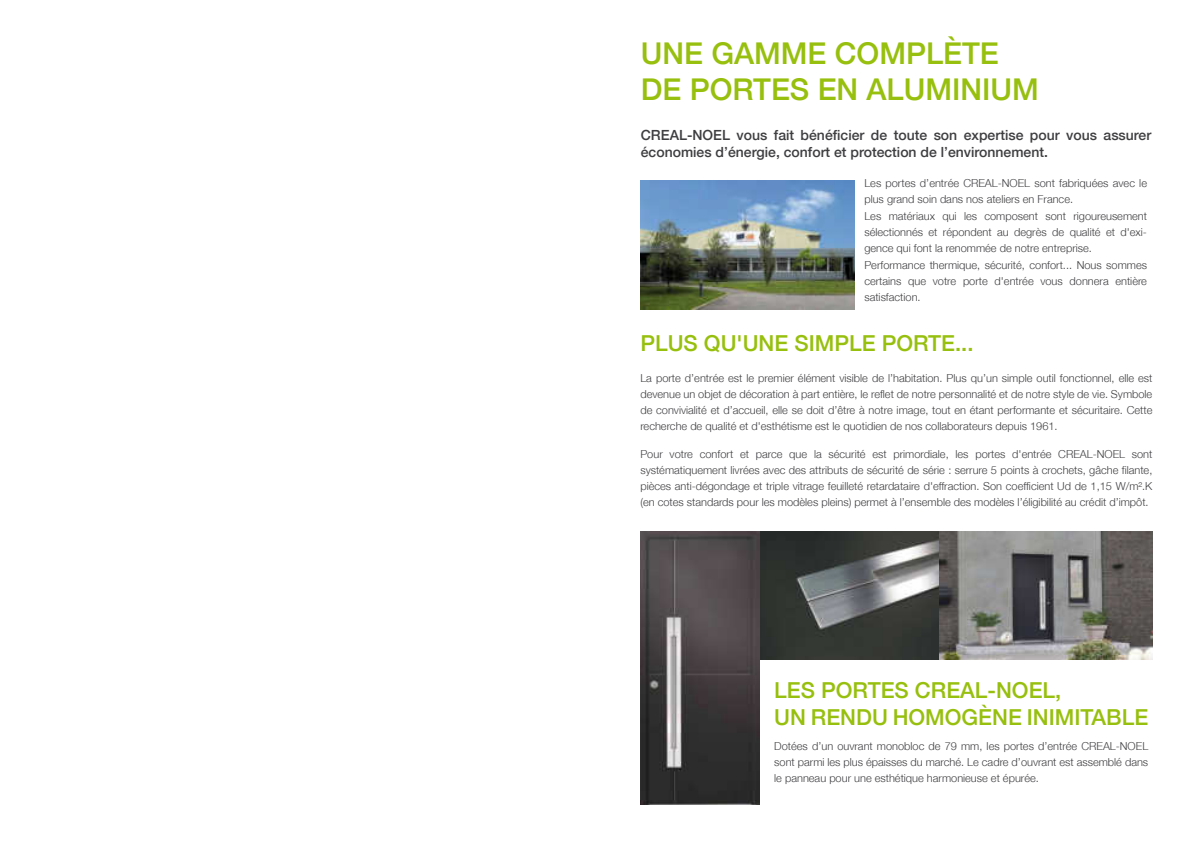
<style>
.page{position:relative;width:1191px;height:842px;background:#fff}
.page>*{position:absolute;margin:0;border:0;box-sizing:border-box;transform-origin:0 0}
.t1{font:500 30px/36px "Helvetica 65";color:#97bf0d}
.t2{font:500 22px/26.4px "Helvetica 65";color:#97bf0d}
.t3{font:500 14px/16.8px "Helvetica 65";color:#3e3d40}
.t4{font:300 11px/16px "Helvetica 45";color:#3e3d40;text-align:justify}
</style>
<div class="page">
<img style="left:760px;top:531px;width:392px;height:129px">
<img style="left:640px;top:181px;width:214px;height:129px">
<img style="left:640px;top:531px;width:120px;height:274px">
<h1 class="t1" style="left:641px;top:35px;width:399px">UNE GAMME COMPLÈTE<br>DE PORTES EN ALUMINIUM</h1>
<p class="t3" style="left:641px;top:127px;width:512px">CREAL-NOEL vous fait bénéficier de toute son expertise pour vous assurer économies d’énergie, confort et protection de l’environnement.</p>
<p class="t4" style="left:864px;top:176px;width:284px">Les portes d’entrée CREAL-NOEL sont fabriquées avec le plus grand soin dans nos ateliers en France.</p>
<p class="t4" style="left:864px;top:209px;width:284px">Les matériaux qui les composent sont rigoureusement sélectionnés et répondent au degrès de qualité et d'exi&shy;gence qui font la renommée de notre entreprise.</p>
<p class="t4" style="left:864px;top:258px;width:284px">Performance thermique, sécurité, confort... Nous sommes certains que votre porte d'entrée vous donnera entière satisfaction.</p>
<h2 class="t2" style="left:640px;top:330px;width:334px">PLUS QU'UNE SIMPLE PORTE...</h2>
<p class="t4" style="left:640px;top:371px;width:513px">La porte d’entrée est le premier élément visible de l’habitation. Plus qu’un simple outil fonctionnel, elle est devenue un objet de décoration à part entière, le reflet de notre personnalité et de notre style de vie. Symbole de convivialité et d’accueil, elle se doit d’être à notre image, tout en étant performante et sécuritaire. Cette recherche de qualité et d'esthétisme est le quotidien de nos collaborateurs depuis 1961.</p>
<p class="t4" style="left:640px;top:447px;width:513px">Pour votre confort et parce que la sécurité est primordiale, les portes d'entrée CREAL-NOEL sont systématiquement livrées avec des attributs de sécurité de série : serrure 5 points à crochets, gâche filante, pièces anti-dégondage et triple vitrage feuilleté retardataire d'effraction. Son coefficient Ud de 1,15 W/m².K (en cotes standards pour les modèles pleins) permet à l’ensemble des modèles l’éligibilité au crédit d’impôt.</p>
<h2 class="t2" style="left:774px;top:677px;width:375px">LES PORTES CREAL-NOEL,<br>UN RENDU HOMOGÈNE INIMITABLE</h2>
<p class="t4" style="left:774px;top:739px;width:375px">Dotées d’un ouvrant monobloc de 79 mm, les portes d’entrée CREAL-NOEL sont parmi les plus épaisses du marché. Le cadre d’ouvrant est assemblé dans le panneau pour une esthétique harmonieuse et épurée.</p>
</div>
